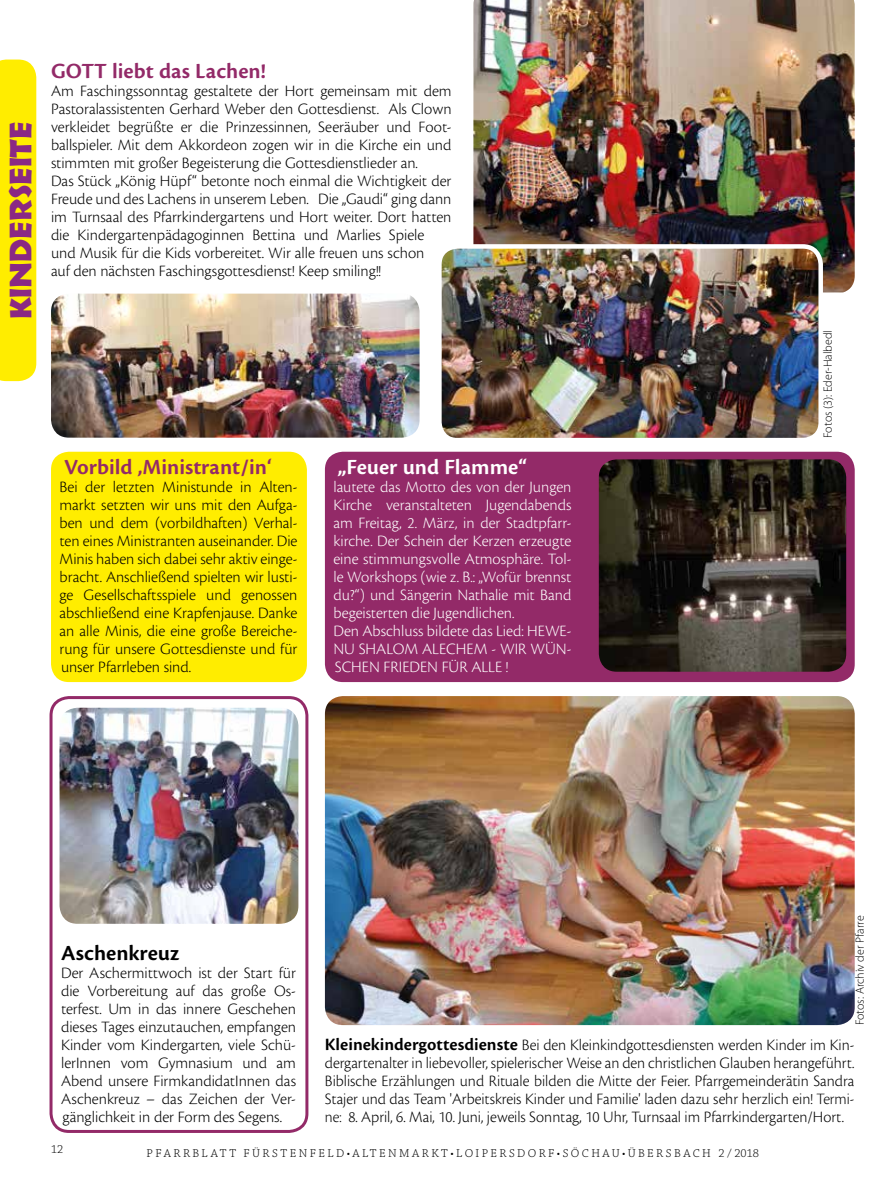
<style>
.page{position:relative;width:893px;height:1191px;background:#fff}
.page>*{position:absolute;margin:0;border:0;box-sizing:border-box;transform-origin:0 0}
.t1{font:31.5px "Informal 011 BT";color:#8a2884}
.t2{font:22.5px "Cronos Pro Semibold Capt";color:#932a68}
.t3{font:22.5px "Cronos Pro Semibold Capt";color:#fff}
.t4{font:22.5px "Cronos Pro Semibold Capt";color:#000}
.t5{font:300 16.5px/18px "Cronos Pro";color:#000;text-align:justify}
.t6{font:300 16.5px/18px "Cronos Pro";color:#fff}
.t7{font:300 12px "Chaparral Pro";letter-spacing:.2em;color:#000}
.t8{font:300 12px "Myriad Pro";color:#000}
.s1{font-family:"Cronos Pro Semibold Capt";font-weight:400;font-size:18px}
.s2{font-family:"Cronos Pro Lt Subh";font-weight:400}
</style>
<div class="page">
<div style="left:0;top:60px;width:36px;height:321px;background:#ffed00"></div>
<div style="left:50px;top:696px;width:258px;height:437px;border:3px solid #932a68;border-radius:18px"></div>
<img style="left:473px;top:0;width:382px;height:292px">
<img style="left:442px;top:246px;width:379px;height:191px">
<div style="left:437px;top:244px;width:386px;height:198px;border:4px solid #fff;border-radius:18px"></div>
<img style="left:51px;top:294px;width:369px;height:143px">
<div style="left:325px;top:452px;width:530px;height:230px;background:#932a68;border-radius:18px"></div>
<img style="left:599px;top:459px;width:247px;height:212px">
<div style="left:51px;top:452px;width:256px;height:230px;background:#ffed00;border-radius:18px"></div>
<img style="left:60px;top:707px;width:238px;height:216px">
<img style="left:325px;top:696px;width:530px;height:329px">
<h1 class="t1" style="left:1px;top:319px;width:199px;rotate:-90deg">Kinderseite</h1>
<h2 class="t2" style="left:51px;top:58px;width:216px">GOTT liebt das Lachen!</h2>
<p class="t5" style="left:51px;top:81px;width:402px;text-align:left">Am Faschingssonntag gestaltete der Hort gemeinsam mit dem Pastoralassistenten Gerhard Weber den Gottesdienst. Als Clown verkleidet begrüßte er die Prinzessinnen, Seeräuber und Foot&shy;ballspieler. Mit dem Akkordeon zogen wir in die Kirche ein und stimmten mit großer Begeisterung die Gottesdienstlieder an.<br>Das Stück „König Hüpf“ betonte noch einmal die Wichtigkeit der Freude und des Lachens in unserem Leben. Die „Gaudi“ ging dann im Turnsaal des Pfarrkindergartens und Hort weiter. Dort hatten die Kindergartenpädagoginnen Bettina und Marlies Spiele und Musik für die Kids vorbereitet. Wir alle freuen uns schon<br>auf den nächsten Faschingsgottesdienst! Keep smiling!!</p>
<h2 class="t2" style="left:64px;top:454px;width:210px">Vorbild ‚Ministrant/in‘</h2>
<p class="t5" style="left:60px;top:477px;width:240px">Bei der letzten Ministunde in Alten&shy;markt setzten wir uns mit den Aufga&shy;ben und dem (vorbildhaften) Verhal&shy;ten eines Ministranten auseinander. Die Minis haben sich dabei sehr aktiv einge&shy;bracht. Anschließend spielten wir lusti&shy;ge Gesellschaftsspiele und genossen abschließend eine Krapfenjause. Danke an alle Minis, die eine große Bereiche&shy;rung für unsere Gottesdienste und für unser Pfarrleben sind.</p>
<h2 class="t3" style="left:338px;top:454px;width:191px">„Feuer und Flamme“</h2>
<p class="t6" style="left:333px;top:477px;width:240px">lautete das Motto des von der Jungen Kirche veranstalteten Jugendabends am Freitag, 2. März, in der Stadtpfarr&shy;kirche. Der Schein der Kerzen erzeugte eine stimmungsvolle Atmosphäre. Tol&shy;le Workshops (wie z. B.: „Wofür brennst du?“) und Sängerin Nathalie mit Band begeisterten die Jugendlichen.<br>Den Abschluss bildete das Lied: HEWE-NU SHALOM ALECHEM - WIR WÜN-SCHEN FRIEDEN FÜR ALLE !</p>
<p class="t8" style="left:821px;top:437px;width:109px;rotate:-90deg">Fotos (3): Eder-Halbedl</p>
<h2 class="t4" style="left:61px;top:940px;width:120px">Aschenkreuz</h2>
<p class="t5" style="left:61px;top:963px;width:237px">Der Aschermittwoch ist der Start für die Vorbereitung auf das große Os&shy;terfest. Um in das innere Geschehen dieses Tages einzutauchen, empfangen Kinder vom Kindergarten, viele Schü&shy;lerInnen vom Gymnasium und am Abend unsere FirmkandidatInnen das Aschenkreuz – das Zeichen der Ver&shy;gänglichkeit in der Form des Segens.</p>
<p class="t8" style="left:852px;top:1025px;width:111px;rotate:-90deg">Fotos: Archiv der Pfarre</p>
<p class="t5" style="left:325px;top:1035px;width:531px"><span class="s1">Kleinekindergottesdienste</span> Bei den Kleinkindgottesdiensten werden Kinder im Kin&shy;dergartenalter in liebevoller, spielerischer Weise an den christlichen Glauben herangeführt.<br>Biblische Erzählungen und Rituale bilden die Mitte der Feier. Pfarrgemeinderätin Sandra Stajer und das Team 'Arbeitskreis Kinder und Familie' laden dazu sehr herzlich ein! <span class="s2">Termi&shy;ne:</span> 8. April, 6. Mai, 10. Juni, jeweils Sonntag, 10 Uhr, Turnsaal im Pfarrkindergarten/Hort.</p>
<p class="t7" style="left:51px;top:1142px;width:14px">12</p>
<p class="t7" style="left:147px;top:1146px;width:614px">PFARRBLATT FÜRSTENFELD•ALTENMARKT•LOIPERSDORF•SÖCHAU•ÜBERSBACH 2 / 2018</p>
</div>
